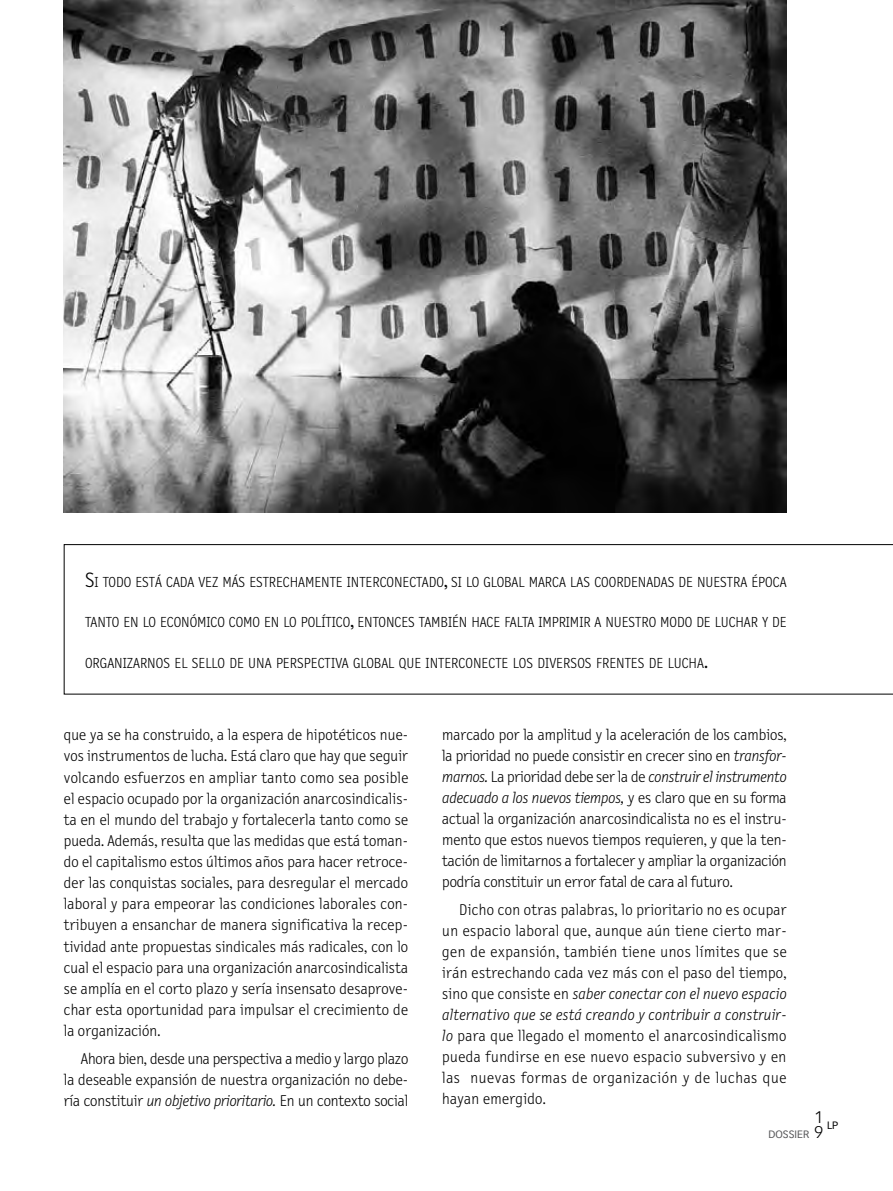
<style>
.page{position:relative;width:893px;height:1191px;background:#fff}
.page>*{position:absolute;margin:0;border:0;box-sizing:border-box;transform-origin:0 0}
.t1{font:300 16.5px/15px "Vectora LH";color:#000}
.t2{font:300 15.75px/21.1px "Letter Gothic Text";letter-spacing:.01em;color:#000;text-align:justify}
.t3{font:300 14.7px "Letter Gothic Text";letter-spacing:-.005em;color:#000}
.t4{font:10.5px "Vectora LH";color:#58585a}
.t5{font:10.5px "Vectora LH";color:#000}
.s1{font-size:21px}
.s2{font-style:italic}
</style>
<div class="page">
<img style="left:64px;top:0;width:722px;height:512px">
<svg style="left:64px;top:544px;width:829px;height:150px"></svg>
<p class="t3" style="left:85px;top:574px;width:703px"><span class="s1">S</span>I TODO ESTÁ CADA VEZ MÁS ESTRECHAMENTE INTERCONECTADO<span class="s1">,</span> SI LO GLOBAL MARCA LAS COORDENADAS DE NUESTRA ÉPOCA</p>
<p class="t3" style="left:85px;top:614px;width:703px">TANTO EN LO ECONÓMICO COMO EN LO POLÍTICO<span class="s1">,</span> ENTONCES TAMBIÉN HACE FALTA IMPRIMIR A NUESTRO MODO DE LUCHAR Y DE</p>
<p class="t3" style="left:85px;top:655px;width:624px">ORGANIZARNOS EL SELLO DE UNA PERSPECTIVA GLOBAL QUE INTERCONECTE LOS DIVERSOS FRENTES DE LUCHA<span class="s1">.</span></p>
<p class="t2" style="left:64px;top:725px;width:346px">que ya se ha construido, a la espera de hipotéticos nue&shy;vos instrumentos de lucha. Está claro que hay que seguir volcando esfuerzos en ampliar tanto como sea posible el espacio ocupado por la organización anarcosindicalis&shy;ta en el mundo del trabajo y fortalecerla tanto como se pueda. Además, resulta que las medidas que está toman&shy;do el capitalismo estos últimos años para hacer retroce&shy;der las conquistas sociales, para desregular el mercado laboral y para empeorar las condiciones laborales con&shy;tribuyen a ensanchar de manera significativa la recep&shy;tividad ante propuestas sindicales más radicales, con lo cual el espacio para una organización anarcosindicalista se amplía en el corto plazo y sería insensato desaprove&shy;char esta oportunidad para impulsar el crecimiento de la organización.</p>
<p class="t2" style="left:64px;top:1048px;width:346px;text-indent:17px">Ahora bien, desde una perspectiva a medio y largo plazo la deseable expansión de nuestra organización no debe&shy;ría constituir <span class="s2">un objetivo prioritario.</span> En un contexto social</p>
<p class="t2" style="left:442px;top:725px;width:346px">marcado por la amplitud y la aceleración de los cambios, la prioridad no puede consistir en crecer sino en <span class="s2">transfor&shy;marnos.</span> La prioridad debe ser la de <span class="s2">construir el instrumento adecuado a los nuevos tiempos,</span> y es claro que en su forma actual la organización anarcosindicalista no es el instru&shy;mento que estos nuevos tiempos requieren, y que la ten&shy;tación de limitarnos a fortalecer y ampliar la organización podría constituir un error fatal de cara al futuro.</p>
<p class="t2" style="left:442px;top:899px;width:346px;text-indent:17px">Dicho con otras palabras, lo prioritario no es ocupar un espacio laboral que, aunque aún tiene cierto mar&shy;gen de expansión, también tiene unos límites que se irán estrechando cada vez más con el paso del tiempo, sino que consiste en <span class="s2">saber conectar con el nuevo espacio alternativo que se está creando y contribuir a construir&shy;lo</span> para que llegado el momento el anarcosindicalismo pueda fundirse en ese nuevo espacio subversivo y en las nuevas formas de organización y de luchas que hayan emergido.</p>
<p class="t1" style="left:814px;top:1110px;width:10px">1<br>9</p>
<p class="t5" style="left:827px;top:1118px;width:13px">LP</p>
<p class="t4" style="left:769px;top:1128px;width:42px">DOSSIER</p>
</div>
